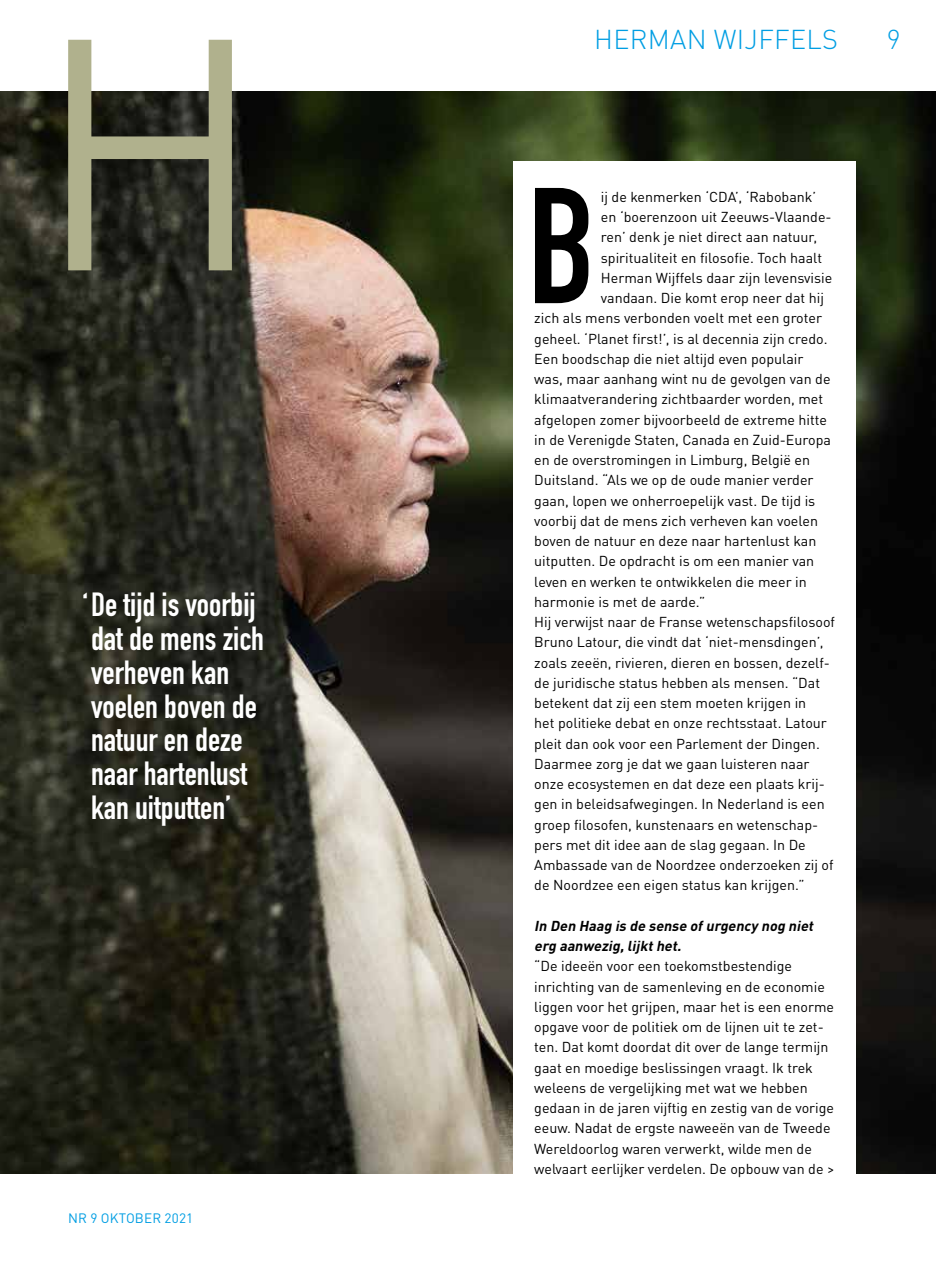
<style>
.page{position:relative;width:936px;height:1263px;background:#fff}
.page>*{position:absolute;margin:0;border:0;box-sizing:border-box;transform-origin:0 0}
.t1{font:321px "Century Gothic";color:#b0b18d}
.t2{font:161.85px "DIN Engschrift";color:#000}
.t3{font:33px/33.9px "DIN Engschrift";color:#fff}
.t4{font:300 27px "DIN Pro";letter-spacing:.01em;color:#009ee3}
.t5{font:14.25px/20.2px "DIN Pro";color:#000}
.t6{font:italic 700 14.25px/20.2px "DIN Pro";color:#000}
.t7{font:13.5px "DIN Pro";letter-spacing:.01em;color:#009ee3}
</style>
<div class="page">
<img style="left:0;top:92px;width:935px;height:1082px">
<div style="left:513px;top:162px;width:342px;height:1042px;background:#fff"></div>
<h1 class="t1" style="left:40px;top:-41px;width:221px">H</h1>
<h3 class="t3" style="left:82px;top:588px;width:183px">‘De tijd is voorbij dat de mens zich verheven kan voelen boven de natuur en deze naar hartenlust kan uitputten’</h3>
<p class="t7" style="left:68px;top:1208px;width:126px">NR 9 OKTOBER 2021</p>
<h3 class="t4" style="left:594px;top:18px;width:245px">HERMAN WIJFFELS</h3>
<h3 class="t4" style="left:886px;top:18px;width:15px">9</h3>
<h2 class="t2" style="left:527px;top:151px;width:70px">B</h2>
<p class="t5" style="left:601px;top:185px;width:217px">ij de kenmerken ‘CDA’, ‘Rabobank’</p>
<p class="t5" style="left:601px;top:205px;width:232px">en ‘boerenzoon uit Zeeuws-Vlaande-</p>
<p class="t5" style="left:601px;top:226px;width:218px">ren’ denk je niet direct aan natuur,</p>
<p class="t5" style="left:601px;top:246px;width:223px">spiritualiteit en filosofie. Toch haalt</p>
<p class="t5" style="left:601px;top:266px;width:233px">Herman Wijffels daar zijn levensvisie</p>
<p class="t5" style="left:601px;top:286px;width:225px">vandaan. Die komt erop neer dat hij</p>
<p class="t5" style="left:534px;top:307px;width:289px">zich als mens verbonden voelt met een groter</p>
<p class="t5" style="left:534px;top:327px;width:295px">geheel. ‘Planet first!’, is al decennia zijn credo.</p>
<p class="t5" style="left:534px;top:347px;width:271px">Een boodschap die niet altijd even populair</p>
<p class="t5" style="left:534px;top:367px;width:298px">was, maar aanhang wint nu de gevolgen van de</p>
<p class="t5" style="left:534px;top:388px;width:290px">klimaatverandering zichtbaarder worden, met</p>
<p class="t5" style="left:534px;top:408px;width:294px">afgelopen zomer bijvoorbeeld de extreme hitte</p>
<p class="t5" style="left:534px;top:428px;width:298px">in de Verenigde Staten, Canada en Zuid-Europa</p>
<p class="t5" style="left:534px;top:448px;width:277px">en de overstromingen in Limburg, België en</p>
<p class="t5" style="left:534px;top:469px;width:281px">Duitsland. “Als we op de oude manier verder</p>
<p class="t5" style="left:534px;top:489px;width:282px">gaan, lopen we onherroepelijk vast. De tijd is</p>
<p class="t5" style="left:534px;top:509px;width:285px">voorbij dat de mens zich verheven kan voelen</p>
<p class="t5" style="left:534px;top:529px;width:283px">boven de natuur en deze naar hartenlust kan</p>
<p class="t5" style="left:534px;top:550px;width:281px">uitputten. De opdracht is om een manier van</p>
<p class="t5" style="left:534px;top:570px;width:274px">leven en werken te ontwikkelen die meer in</p>
<p class="t5" style="left:534px;top:590px;width:173px">harmonie is met de aarde.”</p>
<p class="t5" style="left:534px;top:610px;width:302px">Hij verwijst naar de Franse wetenschapsfilosoof</p>
<p class="t5" style="left:534px;top:631px;width:291px">Bruno Latour, die vindt dat ‘niet-mensdingen’,</p>
<p class="t5" style="left:534px;top:651px;width:297px">zoals zeeën, rivieren, dieren en bossen, dezelf-</p>
<p class="t5" style="left:534px;top:671px;width:287px">de juridische status hebben als mensen. “Dat</p>
<p class="t5" style="left:534px;top:691px;width:273px">betekent dat zij een stem moeten krijgen in</p>
<p class="t5" style="left:534px;top:712px;width:294px">het politieke debat en onze rechtsstaat. Latour</p>
<p class="t5" style="left:534px;top:732px;width:287px">pleit dan ook voor een Parlement der Dingen.</p>
<p class="t5" style="left:534px;top:752px;width:277px">Daarmee zorg je dat we gaan luisteren naar</p>
<p class="t5" style="left:534px;top:772px;width:292px">onze ecosystemen en dat deze een plaats krij-</p>
<p class="t5" style="left:534px;top:793px;width:292px">gen in beleidsafwegingen. In Nederland is een</p>
<p class="t5" style="left:534px;top:813px;width:285px">groep filosofen, kunstenaars en wetenschap-</p>
<p class="t5" style="left:534px;top:833px;width:273px">pers met dit idee aan de slag gegaan. In De</p>
<p class="t5" style="left:534px;top:853px;width:301px">Ambassade van de Noordzee onderzoeken zij of</p>
<p class="t5" style="left:534px;top:874px;width:272px">de Noordzee een eigen status kan krijgen.”</p>
<p class="t6" style="left:534px;top:914px;width:284px">In Den Haag is de sense ofurgency nog niet erg aanwezig,lij kthet.</p>
<p class="t5" style="left:534px;top:955px;width:302px">“De ideeën voor een toekomstbestendige inrichting van de samenleving en de economie liggen voor het grijpen, maar het is een enorme opgave voor de politiek om de lijnen uit te zet&shy;ten. Dat komt doordat dit over de lange termijn gaat en moedige beslissingen vraagt. Ik trek weleens de vergelijking met wat we hebben gedaan in de jaren vijftig en zestig van de vorige eeuw. Nadat de ergste naweeën van de Tweede Wereldoorlog waren verwerkt, wilde men de welvaart eerlijker verdelen. De opbouw van de &gt;</p>
</div>
